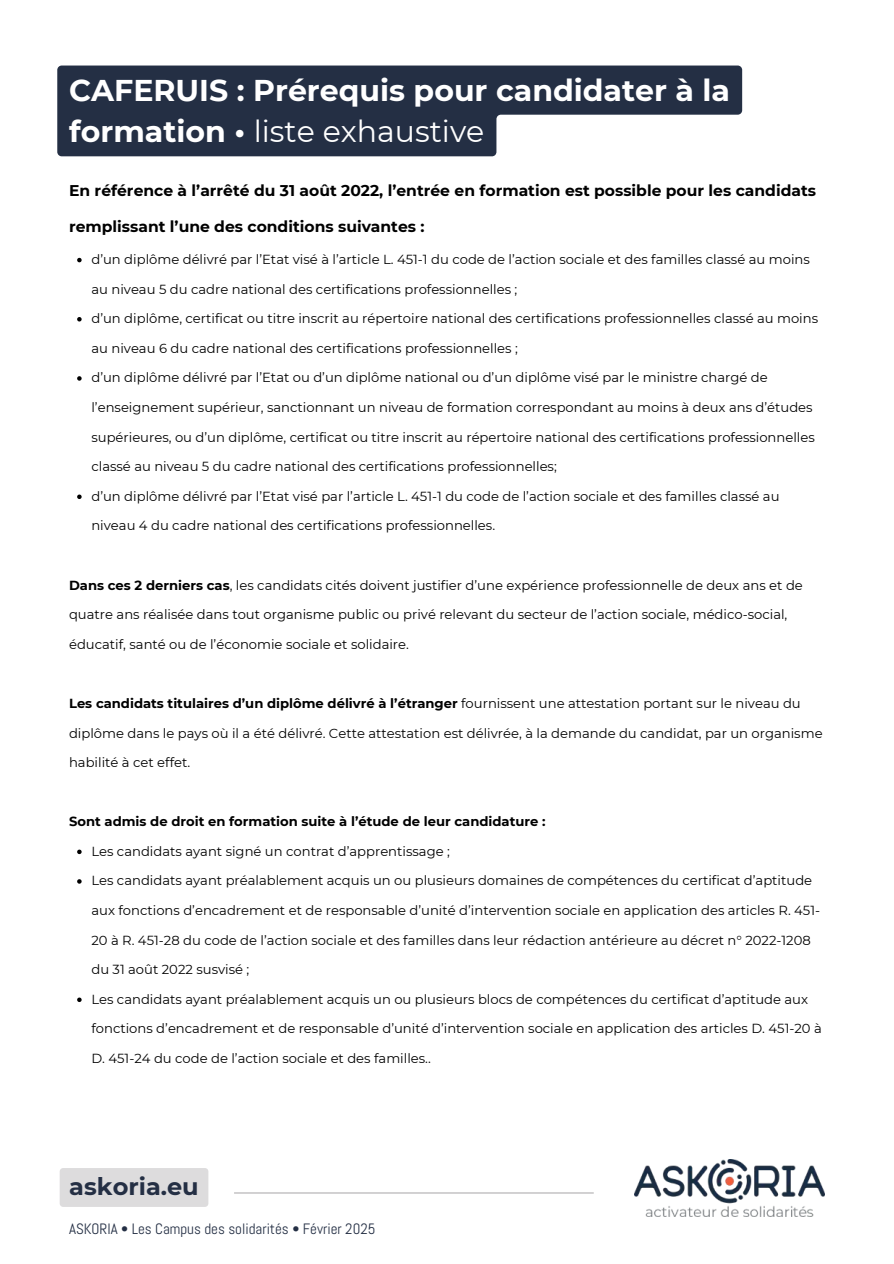
<style>
.page{position:relative;width:894px;height:1264px;background:#fff}
.page>*{position:absolute;margin:0;border:0;box-sizing:border-box;transform-origin:0 0}
.t1{font:700 30px/41.7px "Montserrat";color:#fff}
.t2{font:700 24px "Montserrat";color:#242f44}
.t3{font:700 15.6px "Montserrat";color:#000}
.t4{font:15px "Abel";color:#242f44}
.t5{font:13.2px "Montserrat";color:#000}
.t6{font:700 13.2px "Montserrat";color:#000}
.s1{font-weight:400}
.s2{font-weight:700}
</style>
<div class="page">
<hr style="left:234px;top:1192px;width:359px;height:1px;background:#b0afb0">
<div style="left:60px;top:1168px;width:148px;height:38px;background:#dddcdd"></div>
<img style="left:634px;top:1159px;width:190px;height:56px">
<svg style="left:57px;top:66px;width:685px;height:90px;fill:#242f44"></svg>
<svg style="left:77px;top:258px;width:5px;height:4px"></svg>
<svg style="left:77px;top:317px;width:5px;height:4px"></svg>
<svg style="left:77px;top:376px;width:5px;height:4px"></svg>
<svg style="left:77px;top:494px;width:5px;height:5px"></svg>
<svg style="left:77px;top:849px;width:5px;height:5px"></svg>
<svg style="left:77px;top:879px;width:5px;height:4px"></svg>
<svg style="left:77px;top:997px;width:5px;height:5px"></svg>
<h1 class="t1" style="left:69px;top:69px;width:662px">CAFERUIS : Prérequis pour candidater à la formation • <span class="s1">liste exhaustive</span></h1>
<p class="t3" style="left:69px;top:181px;width:748px">En référence à l’arrêté du 31 août 2022, l’entrée en formation est possible pour les candidats</p>
<p class="t3" style="left:69px;top:217px;width:357px">remplissant l’une des conditions suivantes :</p>
<p class="t5" style="left:91px;top:251px;width:719px">d’un diplôme délivré par l’Etat visé à l’article L. 451-1 du code de l’action sociale et des familles classé au moins</p>
<p class="t5" style="left:91px;top:281px;width:427px">au niveau 5 du cadre national des certifications professionnelles ;</p>
<p class="t5" style="left:91px;top:310px;width:728px">d’un diplôme, certificat ou titre inscrit au répertoire national des certifications professionnelles classé au moins</p>
<p class="t5" style="left:91px;top:340px;width:428px">au niveau 6 du cadre national des certifications professionnelles ;</p>
<p class="t5" style="left:91px;top:370px;width:677px">d’un diplôme délivré par l’Etat ou d’un diplôme national ou d’un diplôme visé par le ministre chargé de</p>
<p class="t5" style="left:91px;top:399px;width:722px">l’enseignement supérieur, sanctionnant un niveau de formation correspondant au moins à deux ans d’études</p>
<p class="t5" style="left:91px;top:429px;width:724px">supérieures, ou d’un diplôme, certificat ou titre inscrit au répertoire national des certifications professionnelles</p>
<p class="t5" style="left:91px;top:458px;width:467px">classé au niveau 5 du cadre national des certifications professionnelles;</p>
<p class="t5" style="left:91px;top:488px;width:689px">d’un diplôme délivré par l’Etat visé par l’article L. 451-1 du code de l’action sociale et des familles classé au</p>
<p class="t5" style="left:91px;top:517px;width:405px">niveau 4 du cadre national des certifications professionnelles.</p>
<p class="t5" style="left:69px;top:577px;width:735px"><span class="s2">Dans ces 2 derniers cas</span>, les candidats cités doivent justifier d’une expérience professionnelle de deux ans et de</p>
<p class="t5" style="left:69px;top:606px;width:719px">quatre ans réalisée dans tout organisme public ou privé relevant du secteur de l’action sociale, médico-social,</p>
<p class="t5" style="left:69px;top:636px;width:341px">éducatif, santé ou de l’économie sociale et solidaire.</p>
<p class="t6" style="left:69px;top:695px;width:733px">Les candidats titulaires d’un diplôme délivré à l’étranger <span class="s1">fournissent une attestation portant sur le niveau du</span></p>
<p class="t5" style="left:69px;top:724px;width:754px">diplôme dans le pays où il a été délivré. Cette attestation est délivrée, à la demande du candidat, par un organisme</p>
<p class="t5" style="left:69px;top:754px;width:123px">habilité à cet effet.</p>
<p class="t6" style="left:69px;top:813px;width:478px">Sont admis de droit en formation suite à l’étude de leur candidature :</p>
<p class="t5" style="left:91px;top:843px;width:360px">Les candidats ayant signé un contrat d’apprentissage ;</p>
<p class="t5" style="left:91px;top:872px;width:722px">Les candidats ayant préalablement acquis un ou plusieurs domaines de compétences du certificat d’aptitude</p>
<p class="t5" style="left:91px;top:902px;width:730px">aux fonctions d’encadrement et de responsable d’unité d’intervention sociale en application des articles R. 451-</p>
<p class="t5" style="left:91px;top:931px;width:720px">20 à R. 451-28 du code de l’action sociale et des familles dans leur rédaction antérieure au décret n° 2022-1208</p>
<p class="t5" style="left:91px;top:961px;width:159px">du 31 août 2022 susvisé ;</p>
<p class="t5" style="left:91px;top:991px;width:718px">Les candidats ayant préalablement acquis un ou plusieurs blocs de compétences du certificat d’aptitude aux</p>
<p class="t5" style="left:91px;top:1020px;width:731px">fonctions d’encadrement et de responsable d’unité d’intervention sociale en application des articles D. 451-20 à</p>
<p class="t5" style="left:91px;top:1050px;width:341px">D. 451-24 du code de l’action sociale et des familles..</p>
<h2 class="t2" style="left:69px;top:1172px;width:131px">askoria.eu</h2>
<p class="t4" style="left:69px;top:1219px;width:308px">ASKORIA • Les Campus des solidarités • Février 2025</p>
</div>
